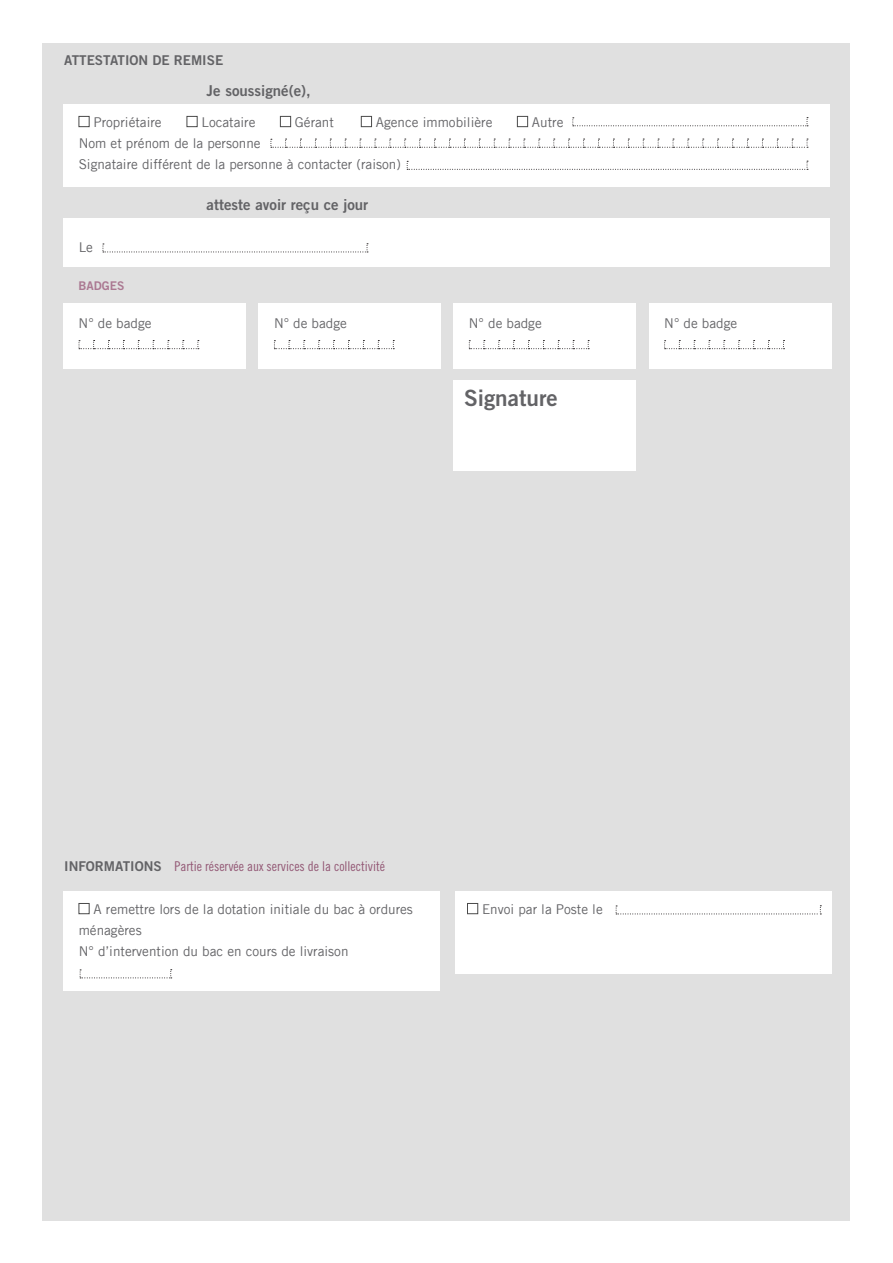
<style>
.page{position:relative;width:893px;height:1263px;background:#fff}
.page>*{position:absolute;margin:0;border:0;box-sizing:border-box;transform-origin:0 0}
.t1{font:22.5px "Trade Gothic LT Std Bd 2";color:#636366}
.t2{font:15px "Trade Gothic LT Std Bd 2";color:#636366}
.t3{font:13.5px/21px "Trade Gothic LT Std";color:#636366}
.t4{font:13.5px "Trade Gothic LT Std Cn 18";color:#935875}
.t5{font:13.5px "Trade Gothic LT Std Bd 2";color:#636366}
.t6{font:12px "Trade Gothic LT Std Bd 2";color:#ab7992}
</style>
<div class="page">
<div style="left:43px;top:43px;width:807px;height:1177px;background:#e0e0e0"></div>
<div style="left:63px;top:104px;width:767px;height:83px;background:#fff"></div>
<div style="left:63px;top:891px;width:377px;height:100px;background:#fff"></div>
<div style="left:455px;top:891px;width:376px;height:83px;background:#fff"></div>
<div style="left:63px;top:218px;width:767px;height:49px;background:#fff"></div>
<div style="left:79px;top:116px;width:10px;height:11px;background:#fff;border:1px solid #4a4a4a"></div>
<div style="left:187px;top:116px;width:10px;height:11px;background:#fff;border:1px solid #4a4a4a"></div>
<div style="left:280px;top:116px;width:11px;height:11px;background:#fff;border:1px solid #4a4a4a"></div>
<div style="left:361px;top:116px;width:11px;height:11px;background:#fff;border:1px solid #4a4a4a"></div>
<div style="left:517px;top:116px;width:11px;height:11px;background:#fff;border:1px solid #4a4a4a"></div>
<div style="left:79px;top:903px;width:10px;height:11px;background:#fff;border:1px solid #4a4a4a"></div>
<div style="left:467px;top:903px;width:11px;height:11px;background:#fff;border:1px solid #4a4a4a"></div>
<svg style="left:271px;top:139px;width:537px;height:9px"></svg>
<svg style="left:572px;top:117px;width:236px;height:9px"></svg>
<svg style="left:103px;top:243px;width:265px;height:10px"></svg>
<svg style="left:407px;top:161px;width:401px;height:9px"></svg>
<svg style="left:616px;top:905px;width:205px;height:9px"></svg>
<svg style="left:80px;top:969px;width:92px;height:9px"></svg>
<div style="left:453px;top:380px;width:183px;height:91px;background:#fff"></div>
<div style="left:63px;top:303px;width:183px;height:65px;background:#fff"></div>
<svg style="left:79px;top:340px;width:120px;height:9px"></svg>
<div style="left:259px;top:303px;width:182px;height:65px;background:#fff"></div>
<svg style="left:274px;top:340px;width:120px;height:9px"></svg>
<div style="left:453px;top:303px;width:183px;height:65px;background:#fff"></div>
<svg style="left:469px;top:340px;width:120px;height:9px"></svg>
<div style="left:649px;top:303px;width:183px;height:65px;background:#fff"></div>
<svg style="left:664px;top:340px;width:120px;height:9px"></svg>
<p class="t5" style="left:64px;top:52px;width:161px">ATTESTATION DE REMISE</p>
<p class="t2" style="left:207px;top:81px;width:106px">Je soussigné(e),</p>
<p class="t3" style="left:93px;top:111px;width:70px">Propriétaire</p>
<p class="t3" style="left:201px;top:111px;width:55px">Locataire</p>
<p class="t3" style="left:295px;top:111px;width:41px">Gérant</p>
<p class="t3" style="left:376px;top:111px;width:118px">Agence immobilière</p>
<p class="t3" style="left:532px;top:111px;width:33px">Autre</p>
<p class="t3" style="left:79px;top:132px;width:183px">Nom et prénom de la personne</p>
<p class="t3" style="left:79px;top:153px;width:324px">Signataire différent de la personne à contacter (raison)</p>
<p class="t3" style="left:79px;top:237px;width:16px">Le</p>
<p class="t2" style="left:207px;top:195px;width:163px">atteste avoir reçu ce jour</p>
<p class="t6" style="left:79px;top:279px;width:48px">BADGES</p>
<p class="t3" style="left:79px;top:313px;width:74px">N° de badge</p>
<p class="t3" style="left:274px;top:313px;width:74px">N° de badge</p>
<p class="t3" style="left:469px;top:313px;width:74px">N° de badge</p>
<p class="t3" style="left:664px;top:313px;width:74px">N° de badge</p>
<p class="t1" style="left:464px;top:384px;width:95px">Signature</p>
<p class="t5" style="left:64px;top:858px;width:99px">INFORMATIONS</p>
<p class="t4" style="left:174px;top:858px;width:212px">Partie réservée aux services de la collectivité</p>
<p class="t3" style="left:79px;top:898px;width:336px;text-indent:15px">A remettre lors de la dotation initiale du bac à ordures ménagères</p>
<p class="t3" style="left:79px;top:940px;width:271px">N° d’intervention du bac en cours de livraison</p>
<p class="t3" style="left:482px;top:898px;width:122px">Envoi par la Poste le</p>
</div>
